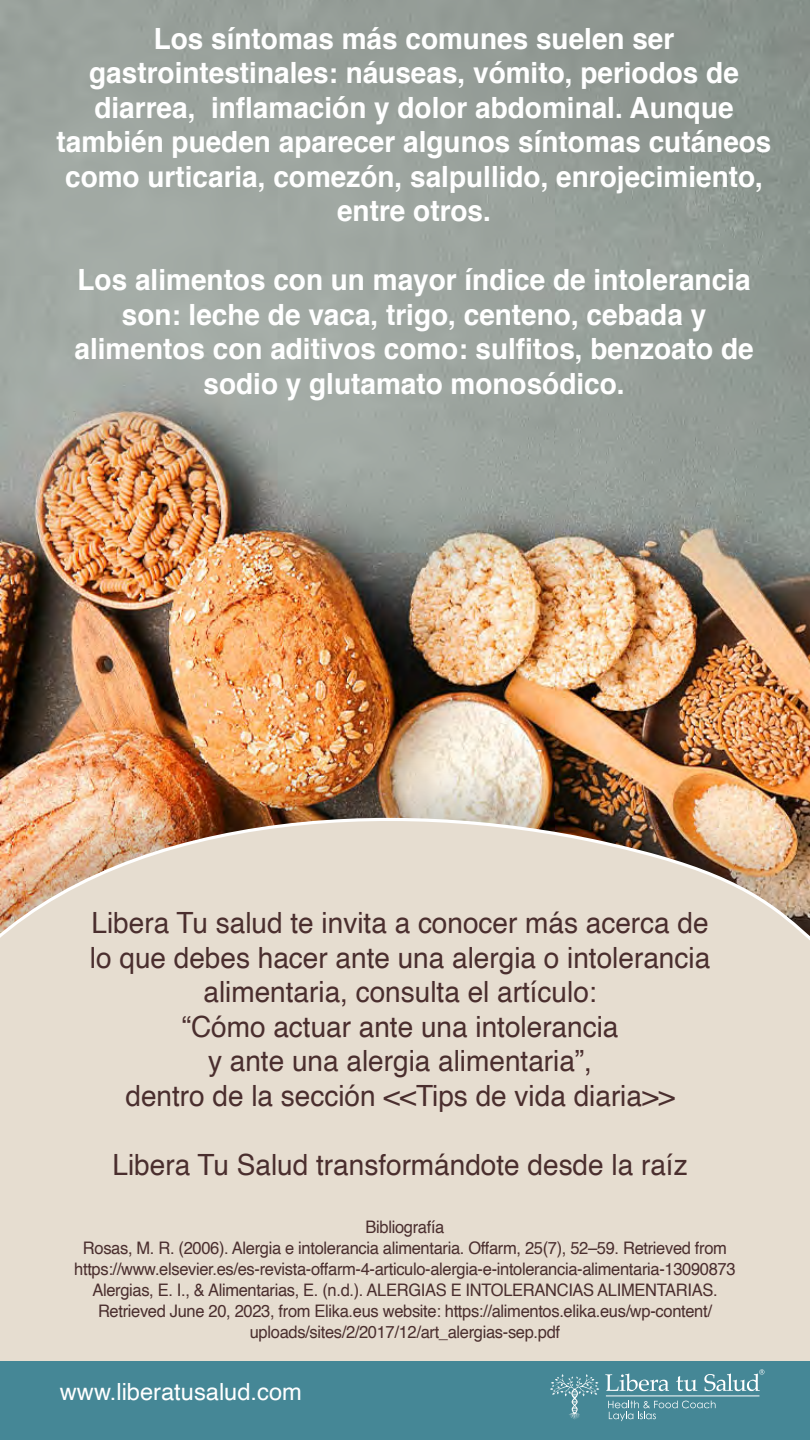
<style>
.page{position:relative;width:810px;height:1440px;background:#fff}
.page>*{position:absolute;margin:0;border:0;box-sizing:border-box;transform-origin:0 0}
.t1{font:700 29.25px/34.5px "Helvetica";color:#fff;text-align:center;scale:.96 1}
.t2{font:29.25px/34.5px "Helvetica";color:#4a2e2e;text-align:center;scale:.96 1}
.t3{font:23.7px "Helvetica";color:#fff}
.t4{font:17.25px/21px "Helvetica";letter-spacing:-.02em;color:#4a2e2e;text-align:center;scale:.96 1}
</style>
<div class="page">
<img style="left:0;top:0;width:810px;height:750px">
<div style="left:0;top:750px;width:810px;height:690px;background:#000;opacity:.21"></div>
<svg style="left:0;top:792px;width:810px;height:570px;background:#e1d5c6"></svg>
<div style="left:0;top:1362px;width:810px;height:78px;background:#458796"></div>
<svg style="left:608px;top:1401px;width:108px;height:20px"></svg>
<svg style="left:605px;top:1374px;width:64px;height:17px"></svg>
<svg style="left:676px;top:1376px;width:21px;height:15px"></svg>
<svg style="left:550px;top:1374px;width:49px;height:46px"></svg>
<hr style="left:606px;top:1396px;width:153px;height:1px;background:#fff">
<svg style="left:704px;top:1369px;width:60px;height:22px"></svg>
<p class="t1" style="left:57px;top:22px;width:746px">Los síntomas más comunes suelen ser gastrointestinales: náuseas, vómito, periodos de diarrea, inflamación y dolor abdominal. Aunque también pueden aparecer algunos síntomas cutáneos como urticaria, comezón, salpullido, enrojecimiento, entre otros.</p>
<h1 class="t1" style="left:75px;top:263px;width:709px">Los alimentos con un mayor índice de intolerancia son: leche de vaca, trigo, centeno, cebada y alimentos con aditivos como: sulfitos, benzoato de sodio y glutamato monosódico.</h1>
<p class="t2" style="left:90px;top:906px;width:648px">Libera Tu salud te invita a conocer más acerca de lo que debes hacer ante una alergia o intolerancia alimentaria, consulta el artículo:<br>“Cómo actuar ante una intolerancia<br>y ante una alergia alimentaria”,<br>dentro de la sección &lt;&lt;Tips de vida diaria&gt;&gt;</p>
<h1 class="t2" style="left:113px;top:1148px;width:601px">Libera Tu Salud transformándote desde la raíz</h1>
<p class="t4" style="left:74px;top:1217px;width:690px">Bibliografía<br>Rosas, M. R. (2006). Alergia e intolerancia alimentaria. Offarm, 25(7), 52–59. Retrieved from https://www.elsevier.es/es-revista-offarm-4-articulo-alergia-e-intolerancia-alimentaria-13090873<br>Alergias, E. I., &amp; Alimentarias, E. (n.d.). ALERGIAS E INTOLERANCIAS ALIMENTARIAS.<br>Retrieved June 20, 2023, from Elika.eus website: https://alimentos.elika.eus/wp-content/ uploads/sites/2/2017/12/art_alergias-sep.pdf</p>
<h2 class="t3" style="left:60px;top:1373px;width:244px">www.liberatusalud.com</h2>
</div>
